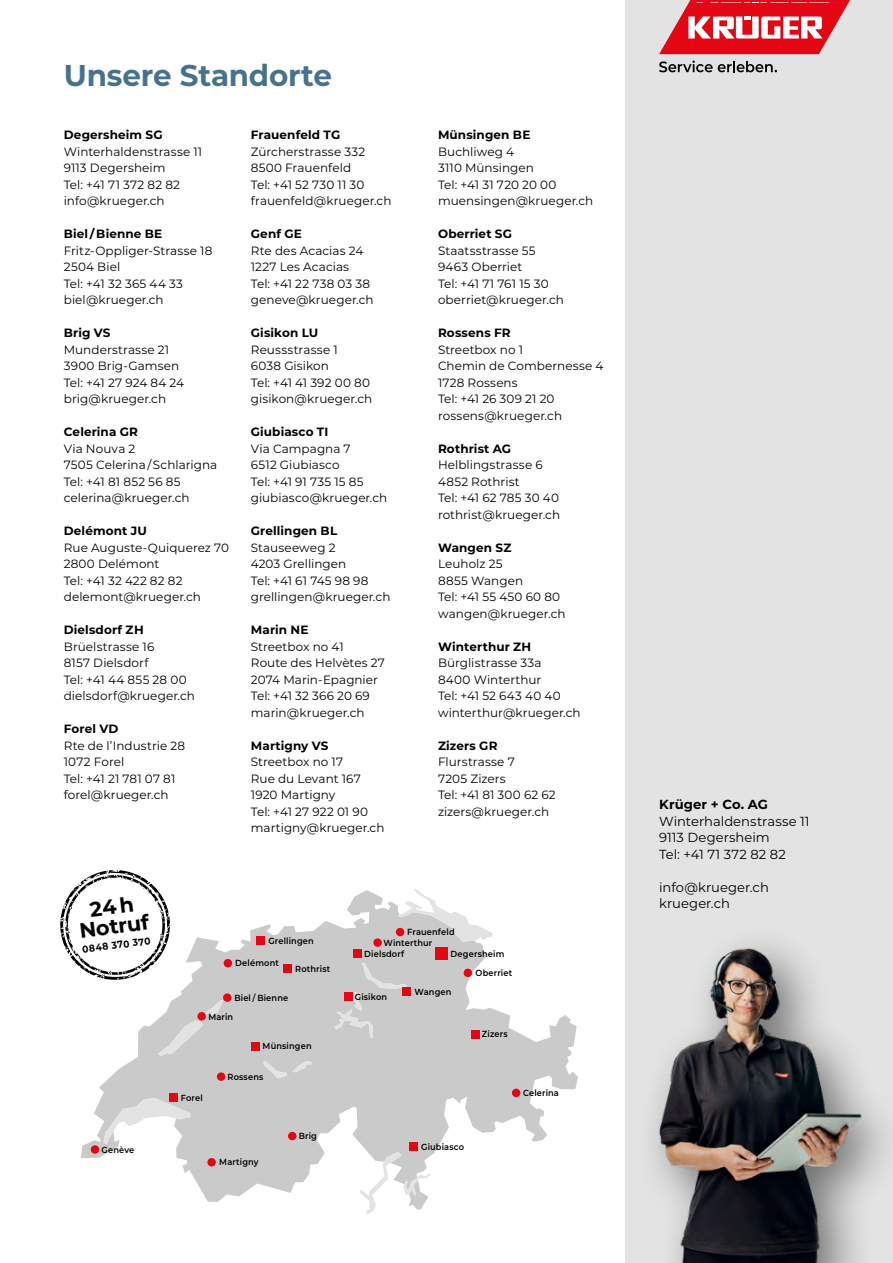
<style>
.page{position:relative;width:893px;height:1263px;background:#fff}
.page>*{position:absolute;margin:0;border:0;box-sizing:border-box;transform-origin:0 0}
.t1{font:700 30px "Montserrat";letter-spacing:-.005em;color:#47728d}
.t2{font:700 20.7px/19.6px "Montserrat";color:#000;text-align:center}
.t3{font:13.2px/16.5px "Montserrat";letter-spacing:.005em;color:#000}
.t4{font:700 13.2px "Montserrat";letter-spacing:.01em;color:#000}
.t5{font:12px/16.5px "Montserrat";letter-spacing:.005em;color:#000}
.t6{font:700 12px "Montserrat";letter-spacing:.01em;color:#000}
.t7{font:700 10.05px "Montserrat";color:#000;scale:.9 1}
.t8{font:600 8.85px "Montserrat";letter-spacing:.02em;color:#000;scale:.93 1}
</style>
<div class="page">
<div style="left:625px;top:0;width:268px;height:1263px;background:#e3e3e3"></div>
<svg style="left:81px;top:890px;width:497px;height:312px;fill:#cacaca"></svg>
<svg style="left:103px;top:1098px;width:88px;height:46px"></svg>
<svg style="left:158px;top:1000px;width:65px;height:56px"></svg>
<svg style="left:263px;top:1061px;width:49px;height:17px"></svg>
<svg style="left:359px;top:1152px;width:72px;height:63px"></svg>
<svg style="left:398px;top:889px;width:95px;height:53px"></svg>
<svg style="left:334px;top:963px;width:73px;height:75px"></svg>
<div style="left:464px;top:969px;width:8px;height:8px;background:#e30613;border-radius:4px"></div>
<div style="left:402px;top:987px;width:9px;height:9px;background:#e30613"></div>
<div style="left:471px;top:1030px;width:8px;height:8px;background:#e30613"></div>
<div style="left:396px;top:928px;width:8px;height:8px;background:#e30613;border-radius:4px"></div>
<div style="left:353px;top:949px;width:9px;height:8px;background:#e30613"></div>
<div style="left:345px;top:992px;width:8px;height:9px;background:#e30613"></div>
<div style="left:283px;top:965px;width:9px;height:8px;background:#e30613"></div>
<div style="left:256px;top:936px;width:9px;height:8px;background:#e30613"></div>
<div style="left:410px;top:1142px;width:8px;height:8px;background:#e30613"></div>
<div style="left:288px;top:1132px;width:8px;height:8px;background:#e30613;border-radius:4px"></div>
<div style="left:512px;top:1089px;width:8px;height:8px;background:#e30613;border-radius:4px"></div>
<div style="left:251px;top:1042px;width:9px;height:8px;background:#e30613"></div>
<div style="left:169px;top:1093px;width:8px;height:9px;background:#e30613"></div>
<div style="left:224px;top:959px;width:8px;height:8px;background:#e30613;border-radius:4px"></div>
<div style="left:223px;top:993px;width:8px;height:9px;background:#e30613;border-radius:4px"></div>
<div style="left:217px;top:1072px;width:8px;height:9px;background:#e30613;border-radius:4px"></div>
<div style="left:91px;top:1145px;width:8px;height:9px;background:#e30613;border-radius:4px"></div>
<div style="left:435px;top:947px;width:13px;height:12px;background:#e30613"></div>
<div style="left:373px;top:938px;width:9px;height:9px;background:#e30613;border-radius:4px"></div>
<div style="left:197px;top:1012px;width:9px;height:8px;background:#e30613;border-radius:4px"></div>
<div style="left:207px;top:1158px;width:9px;height:8px;background:#e30613;border-radius:4px"></div>
<img style="left:653px;top:943px;width:233px;height:320px">
<svg style="left:60px;top:870px;width:110px;height:110px"></svg>
<svg style="left:659px;top:61px;width:118px;height:11px"></svg>
<svg style="left:659px;top:0;width:191px;height:54px"></svg>
<h1 class="t1" style="left:64px;top:54px;width:270px">Unsere Standorte</h1>
<p class="t6" style="left:64px;top:126px;width:100px">Degersheim SG</p>
<p class="t5" style="left:64px;top:143px;width:140px">Winterhaldenstrasse 11<br>9113 Degersheim<br>Tel: +41 71 372 82 82 info@krueger.ch</p>
<p class="t6" style="left:64px;top:225px;width:100px">Biel / Bienne BE</p>
<p class="t5" style="left:64px;top:242px;width:150px">Fritz-Oppliger-Strasse 18<br>2504 Biel<br>Tel: +41 32 365 44 33 biel@krueger.ch</p>
<p class="t6" style="left:64px;top:324px;width:48px">Brig VS</p>
<p class="t5" style="left:64px;top:341px;width:122px">Munderstrasse 21<br>3900 Brig-Gamsen<br>Tel: +41 27 924 84 24 brig@krueger.ch</p>
<p class="t6" style="left:64px;top:423px;width:76px">Celerina GR</p>
<p class="t5" style="left:64px;top:440px;width:155px">Via Nouva 2<br>7505 Celerina / Schlarigna<br>Tel: +41 81 852 56 85 celerina@krueger.ch</p>
<p class="t6" style="left:64px;top:522px;width:85px">Delémont JU</p>
<p class="t5" style="left:64px;top:539px;width:167px">Rue Auguste-Quiquerez 70<br>2800 Delémont<br>Tel: +41 32 422 82 82 delemont@krueger.ch</p>
<p class="t6" style="left:64px;top:621px;width:81px">Dielsdorf ZH</p>
<p class="t5" style="left:64px;top:638px;width:133px">Brüelstrasse 16<br>8157 Dielsdorf<br>Tel: +41 44 855 28 00 dielsdorf@krueger.ch</p>
<p class="t6" style="left:64px;top:720px;width:56px">Forel VD</p>
<p class="t5" style="left:64px;top:737px;width:123px">Rte de l’Industrie 28<br>1072 Forel<br>Tel: +41 21 781 07 81 forel@krueger.ch</p>
<p class="t6" style="left:251px;top:126px;width:91px">Frauenfeld TG</p>
<p class="t5" style="left:251px;top:143px;width:142px">Zürcherstrasse 332<br>8500 Frauenfeld<br>Tel: +41 52 730 11 30 frauenfeld@krueger.ch</p>
<p class="t6" style="left:251px;top:225px;width:53px">Genf GE</p>
<p class="t5" style="left:251px;top:242px;width:124px">Rte des Acacias 24<br>1227 Les Acacias<br>Tel: +41 22 738 03 38 geneve@krueger.ch</p>
<p class="t6" style="left:251px;top:324px;width:69px">Gisikon LU</p>
<p class="t5" style="left:251px;top:341px;width:123px">Reussstrasse 1<br>6038 Gisikon<br>Tel: +41 41 392 00 80 gisikon@krueger.ch</p>
<p class="t6" style="left:251px;top:423px;width:79px">Giubiasco TI</p>
<p class="t5" style="left:251px;top:440px;width:138px">Via Campagna 7<br>6512 Giubiasco<br>Tel: +41 91 735 15 85 giubiasco@krueger.ch</p>
<p class="t6" style="left:251px;top:522px;width:88px">Grellingen BL</p>
<p class="t5" style="left:251px;top:539px;width:141px">Stauseeweg 2<br>4203 Grellingen<br>Tel: +41 61 745 98 98 grellingen@krueger.ch</p>
<p class="t6" style="left:251px;top:621px;width:59px">Marin NE</p>
<p class="t5" style="left:251px;top:638px;width:136px">Streetbox no 41<br>Route des Helvètes 27<br>2074 Marin-Epagnier<br>Tel: +41 32 366 20 69 marin@krueger.ch</p>
<p class="t6" style="left:251px;top:737px;width:79px">Martigny VS</p>
<p class="t5" style="left:251px;top:753px;width:135px">Streetbox no 17<br>Rue du Levant 167<br>1920 Martigny<br>Tel: +41 27 922 01 90 martigny@krueger.ch</p>
<p class="t6" style="left:438px;top:126px;width:94px">Münsingen BE</p>
<p class="t5" style="left:438px;top:143px;width:157px">Buchliweg 4<br>3110 Münsingen<br>Tel: +41 31 720 20 00 muensingen@krueger.ch</p>
<p class="t6" style="left:438px;top:225px;width:76px">Oberriet SG</p>
<p class="t5" style="left:438px;top:242px;width:127px">Staatsstrasse 55<br>9463 Oberriet<br>Tel: +41 71 761 15 30 oberriet@krueger.ch</p>
<p class="t6" style="left:438px;top:324px;width:74px">Rossens FR</p>
<p class="t5" style="left:438px;top:341px;width:167px">Streetbox no 1<br>Chemin de Combernesse 4<br>1728 Rossens<br>Tel: +41 26 309 21 20 rossens@krueger.ch</p>
<p class="t6" style="left:438px;top:440px;width:75px">Rothrist AG</p>
<p class="t5" style="left:438px;top:456px;width:124px">Helblingstrasse 6<br>4852 Rothrist<br>Tel: +41 62 785 30 40 rothrist@krueger.ch</p>
<p class="t6" style="left:438px;top:539px;width:75px">Wangen SZ</p>
<p class="t5" style="left:438px;top:555px;width:129px">Leuholz 25<br>8855 Wangen<br>Tel: +41 55 450 60 80 wangen@krueger.ch</p>
<p class="t6" style="left:438px;top:638px;width:95px">Winterthur ZH</p>
<p class="t5" style="left:438px;top:654px;width:144px">Bürglistrasse 33a<br>8400 Winterthur<br>Tel: +41 52 643 40 40 winterthur@krueger.ch</p>
<p class="t6" style="left:438px;top:737px;width:61px">Zizers GR</p>
<p class="t5" style="left:438px;top:753px;width:119px">Flurstrasse 7<br>7205 Zizers<br>Tel: +41 81 300 62 62 zizers@krueger.ch</p>
<h2 class="t2" style="left:76px;top:900px;width:72px;rotate:-7deg">24 h<br>Notruf</h2>
<p class="t7" style="left:82px;top:942px;width:78px;rotate:-7deg">0848 370 370</p>
<p class="t8" style="left:102px;top:1143px;width:37px">Genève</p>
<p class="t8" style="left:268px;top:934px;width:50px">Grellingen</p>
<p class="t8" style="left:235px;top:957px;width:48px">Delémont</p>
<p class="t8" style="left:295px;top:962px;width:39px">Rothrist</p>
<p class="t8" style="left:234px;top:992px;width:60px">Biel / Bienne</p>
<p class="t8" style="left:208px;top:1011px;width:28px">Marin</p>
<p class="t8" style="left:263px;top:1040px;width:54px">Münsingen</p>
<p class="t8" style="left:181px;top:1091px;width:25px">Forel</p>
<p class="t8" style="left:227px;top:1071px;width:40px">Rossens</p>
<p class="t8" style="left:219px;top:1156px;width:44px">Martigny</p>
<p class="t8" style="left:299px;top:1129px;width:21px">Brig</p>
<p class="t8" style="left:407px;top:926px;width:52px">Frauenfeld</p>
<p class="t8" style="left:383px;top:937px;width:54px">Winterthur</p>
<p class="t8" style="left:364px;top:947px;width:44px">Dielsdorf</p>
<p class="t8" style="left:451px;top:947px;width:59px">Degersheim</p>
<p class="t8" style="left:476px;top:967px;width:41px">Oberriet</p>
<p class="t8" style="left:355px;top:991px;width:36px">Gisikon</p>
<p class="t8" style="left:414px;top:985px;width:41px">Wangen</p>
<p class="t8" style="left:482px;top:1028px;width:29px">Zizers</p>
<p class="t8" style="left:421px;top:1140px;width:48px">Giubiasco</p>
<p class="t8" style="left:523px;top:1087px;width:40px">Celerina</p>
<p class="t4" style="left:659px;top:795px;width:110px">Krüger + Co. AG</p>
<p class="t3" style="left:659px;top:812px;width:152px">Winterhaldenstrasse 11<br>9113 Degersheim<br>Tel: +41 71 372 82 82</p>
<p class="t3" style="left:659px;top:878px;width:111px">info@krueger.ch krueger.ch</p>
</div>
